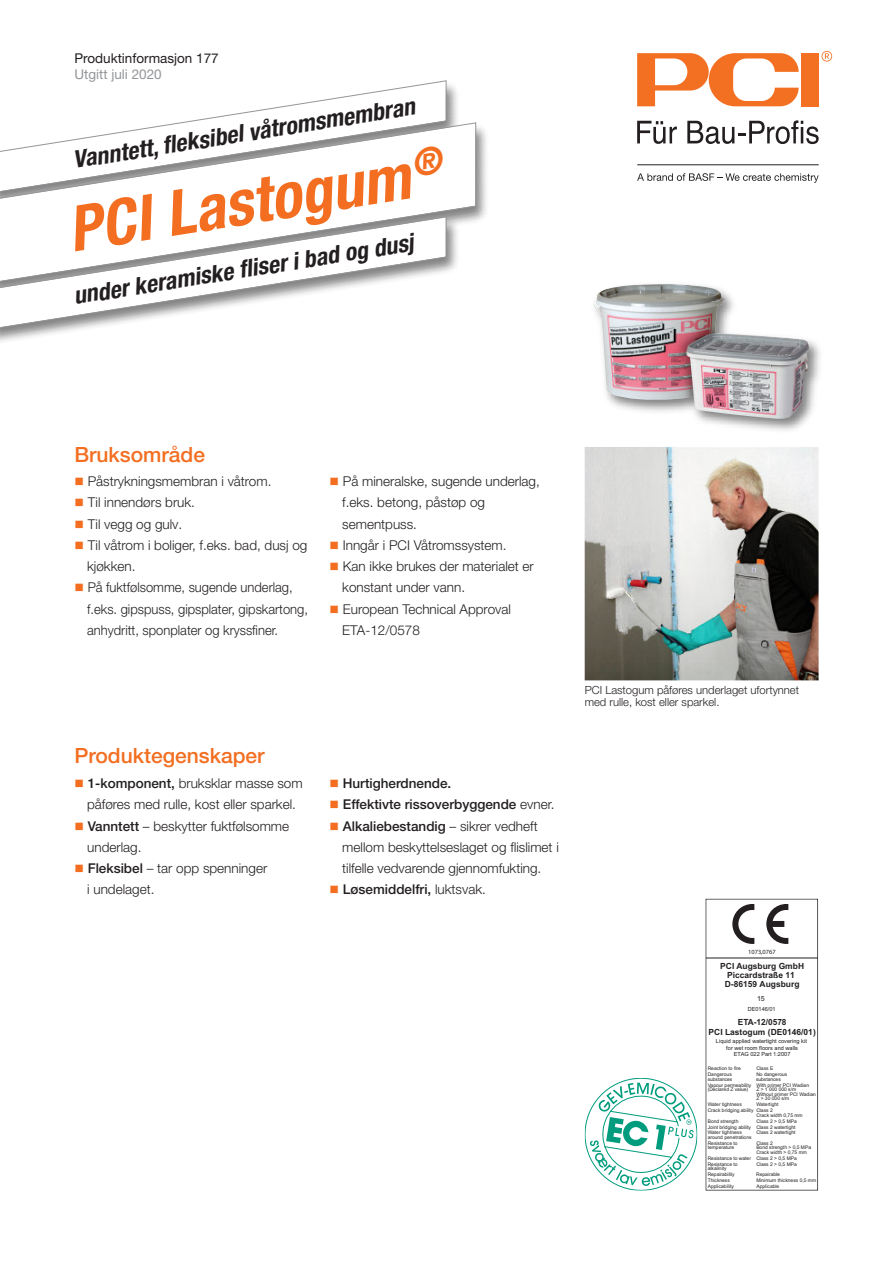
<style>
.page{position:relative;width:893px;height:1263px;background:#fff}
.page>*{position:absolute;margin:0;border:0;box-sizing:border-box;transform-origin:0 0}
.t1{font:italic 700 condensed 63px "Helvetica Neue LT Pro";color:#f36e21}
.t2{font:italic 700 condensed 24px "Helvetica Neue LT Pro";color:#231f20}
.t3{font:500 21px "Helvetica Neue LT Pro";color:#f36e21}
.t4{font:300 13.5px/21.3px "Helvetica Neue LT Pro";color:#231f20}
.t5{font:300 13.5px/21.3px "Helvetica Neue LT Pro";color:#231f20;scale:.96 1}
.t6{font:500 13.5px "Helvetica Neue LT Pro";color:#231f20}
.t7{font:13.5px "Helvetica Neue LT Pro";color:#231f20}
.t8{font:13.5px "Helvetica Neue LT Pro";color:#939598}
.t9{font:300 11.25px/12px "Helvetica Neue LT Pro";color:#231f20}
.t10{font:700 8.4px/9.1px "Arial";color:#231f20;text-align:center}
.t11{font:7.05px "Arial";color:#231f20}
.t12{font:6.3px "Myriad Pro";color:#231f20}
.t13{font:5.7px/6.8px "Arial";color:#231f20;text-align:center}
.t14{font:4.95px/5.8px "Arial";color:#231f20}
.s1{color:#f36e21}
.s2{font-weight:500}
.s3{font-weight:300}
</style>
<div class="page">
<div style="left:801px;top:53px;width:18px;height:53px;background:#f36f21"></div>
<svg style="left:637px;top:53px;width:162px;height:53px"></svg>
<svg style="left:821px;top:51px;width:11px;height:11px"></svg>
<svg style="left:637px;top:121px;width:40px;height:23px"></svg>
<svg style="left:687px;top:120px;width:132px;height:24px"></svg>
<hr style="left:637px;top:164px;width:182px;height:1px;background:#231f20">
<svg style="left:637px;top:173px;width:182px;height:10px"></svg>
<img style="left:447px;top:84px;width:10px;height:30px">
<svg style="left:234px;top:80px;width:213px;height:34px"></svg>
<img style="left:183px;top:114px;width:304px;height:107px">
<svg style="left:1px;top:122px;width:475px;height:99px"></svg>
<img style="left:593px;top:285px;width:227px;height:146px">
<img style="left:593px;top:284px;width:99px;height:19px">
<img style="left:1px;top:208px;width:472px;height:134px">
<svg style="left:1px;top:216px;width:446px;height:114px"></svg>
<svg style="left:585px;top:1078px;width:112px;height:112px"></svg>
<hr style="left:706px;top:958px;width:112px;height:1px;background:#231f20">
<svg style="left:732px;top:904px;width:22px;height:40px"></svg>
<svg style="left:766px;top:904px;width:22px;height:40px"></svg>
<img style="left:585px;top:447px;width:234px;height:233px">
<h3 class="t7" style="left:74px;top:53px;width:146px">Produktinformasjon 177</h3>
<h3 class="t8" style="left:74px;top:69px;width:89px">Utgitt juli 2020</h3>
<h2 class="t2" style="left:72px;top:151px;width:347px;rotate:-9deg">Vanntett, fl eksibel våtromsmembran</h2>
<h1 class="t1" style="left:65px;top:207px;width:381px;rotate:-9deg">PCI Lastogum<sup>®</sup></h1>
<h2 class="t2" style="left:72px;top:287px;width:345px;rotate:-9deg">under keramiske fl iser i bad og dusj</h2>
<h3 class="t3" style="left:74px;top:446px;width:132px">Bruksområde</h3>
<h3 class="t4" style="left:74px;top:472px;width:199px"><span class="s1">■</span> Påstrykningsmembran i våtrom.</h3>
<h3 class="t4" style="left:74px;top:493px;width:122px"><span class="s1">■</span> Til innendørs bruk.</h3>
<h3 class="t4" style="left:74px;top:514px;width:109px"><span class="s1">■</span> Til vegg og gulv.</h3>
<h3 class="t4" style="left:87px;top:536px;width:222px;text-indent:-13px"><span class="s1">■</span> Til våtrom i boliger, f.eks. bad, dusj og kjøkken.</h3>
<h3 class="t5" style="left:87px;top:578px;width:232px;text-indent:-13px"><span class="s1">■</span> På fuktfølsomme, sugende underlag, f.eks. gipspuss, gipsplater, gipskartong, anhydritt, sponplater og kryssfiner.</h3>
<h3 class="t4" style="left:342px;top:472px;width:199px;text-indent:-13px"><span class="s1">■</span> På mineralske, sugende underlag, f.eks. betong, påstøp og sementpuss.</h3>
<h3 class="t4" style="left:330px;top:536px;width:179px"><span class="s1">■</span> Inngår i PCI Våtromssystem.</h3>
<h3 class="t4" style="left:342px;top:557px;width:193px;text-indent:-13px"><span class="s1">■</span> Kan ikke brukes der materialet er konstant under vann.</h3>
<h3 class="t4" style="left:342px;top:599px;width:170px;text-indent:-13px"><span class="s1">■</span> European Technical Approval<br>ETA-12/0578</h3>
<h3 class="t3" style="left:74px;top:748px;width:192px">Produktegenskaper</h3>
<h3 class="t4" style="left:74px;top:774px;width:230px;text-align:center"><span class="s1">■</span> <span class="s2">1-komponent,</span> bruksklar masse som påføres med rulle, kost eller sparkel.</h3>
<h3 class="t4" style="left:87px;top:816px;width:204px;text-indent:-13px"><span class="s1">■</span> <span class="s2">Vanntett</span> – beskytter fuktfølsomme underlag.</h3>
<h3 class="t4" style="left:87px;top:859px;width:182px;text-indent:-13px"><span class="s1">■</span> <span class="s2">Fleksibel</span> – tar opp spenninger i undelaget.</h3>
<h3 class="t6" style="left:330px;top:778px;width:123px"><span class="s1">■</span> Hurtigherdnende.</h3>
<h3 class="t6" style="left:330px;top:800px;width:226px"><span class="s1">■</span> Effektivte rissoverbyggende <span class="s3">evner.</span></h3>
<h3 class="t4" style="left:342px;top:816px;width:218px;text-indent:-13px"><span class="s1">■</span> <span class="s2">Alkaliebestandig</span> – sikrer vedheft mellom beskyttelseslaget og flislimet i tilfelle vedvarende gjennomfukting.</h3>
<h3 class="t6" style="left:330px;top:885px;width:158px"><span class="s1">■</span> Løsemiddelfri, <span class="s3">luktsvak.</span></h3>
<h3 class="t9" style="left:585px;top:685px;width:216px">PCI Lastogum påføres underlaget ufortynnet med rulle, kost eller sparkel.</h3>
<p class="t12" style="left:748px;top:950px;width:29px">1073,0767</p>
<h3 class="t10" style="left:720px;top:962px;width:85px">PCI Augsburg GmbH<br>Piccardstraße 11<br>D-86159 Augsburg</h3>
<p class="t13" style="left:748px;top:1005px;width:29px">DE0146/01</p>
<h3 class="t11" style="left:757px;top:993px;width:9px">15</h3>
<h3 class="t10" style="left:709px;top:1017px;width:109px;line-height:10.2px">ETA-12/0578<br>PCI Lastogum (DE0146/01)</h3>
<p class="t13" style="left:716px;top:1038px;width:92px">Liquid applied watertight covering kit for wet room floors and walls<br>ETAG 022 Part 1:2007</p>
<p class="t14" style="left:708px;top:1066px;width:35px">Reaction to fire</p>
<p class="t14" style="left:756px;top:1066px;width:18px">Class E</p>
<p class="t14" style="left:708px;top:1072px;width:26px">Dangerous</p>
<p class="t14" style="left:756px;top:1072px;width:32px">No dangerous</p>
<p class="t14" style="left:708px;top:1076px;width:26px">substances</p>
<p class="t14" style="left:708px;top:1076px;width:103px;text-indent:48px">substances<br>Vapour permeability With primer PCI Wadian</p>
<p class="t14" style="left:708px;top:1087px;width:42px">(Declared Z value)</p>
<p class="t14" style="left:756px;top:1087px;width:61px;line-height:4.5px">Z &gt; 1 000 000 s/m<br>Without primer PCI Wadian<br>Z &gt; 30 000 s/m</p>
<p class="t14" style="left:708px;top:1102px;width:36px">Water tightness</p>
<p class="t14" style="left:708px;top:1102px;width:72px;text-indent:49px">Watertight<br>Crack bridging ability Class 2</p>
<p class="t14" style="left:756px;top:1112px;width:48px">Crack width 0,75 mm</p>
<p class="t14" style="left:708px;top:1118px;width:32px">Bond strength</p>
<p class="t14" style="left:708px;top:1118px;width:91px;text-indent:49px">Class 2 &gt; 0,5 MPa<br>Joint bridging ability Class 2 watertight<br>Water tightness</p>
<p class="t14" style="left:756px;top:1130px;width:41px">Class 2 watertight</p>
<p class="t14" style="left:708px;top:1134px;width:45px">around penetrations<br>Resistance to</p>
<p class="t14" style="left:756px;top:1140px;width:18px">Class 2</p>
<p class="t14" style="left:708px;top:1145px;width:28px">temperature</p>
<p class="t14" style="left:756px;top:1145px;width:56px;line-height:4.5px">Bond strength &gt; 0,5 MPa<br>Crack width &gt; 0,75 mm</p>
<p class="t14" style="left:708px;top:1155px;width:91px">Resistance to water Class 2 &gt; 0,5 MPa<br>Resistance to</p>
<p class="t14" style="left:756px;top:1161px;width:42px">Class 2 &gt; 0,5 MPa</p>
<p class="t14" style="left:708px;top:1166px;width:29px">alkalinity<br>Repairability</p>
<p class="t14" style="left:756px;top:1171px;width:25px">Repairable</p>
<p class="t14" style="left:708px;top:1177px;width:24px">Thickness</p>
<p class="t14" style="left:756px;top:1177px;width:61px">Minimum thickness 0,5 mm</p>
<p class="t14" style="left:708px;top:1183px;width:28px">Applicability</p>
<p class="t14" style="left:756px;top:1183px;width:24px">Applicable</p>
</div>
